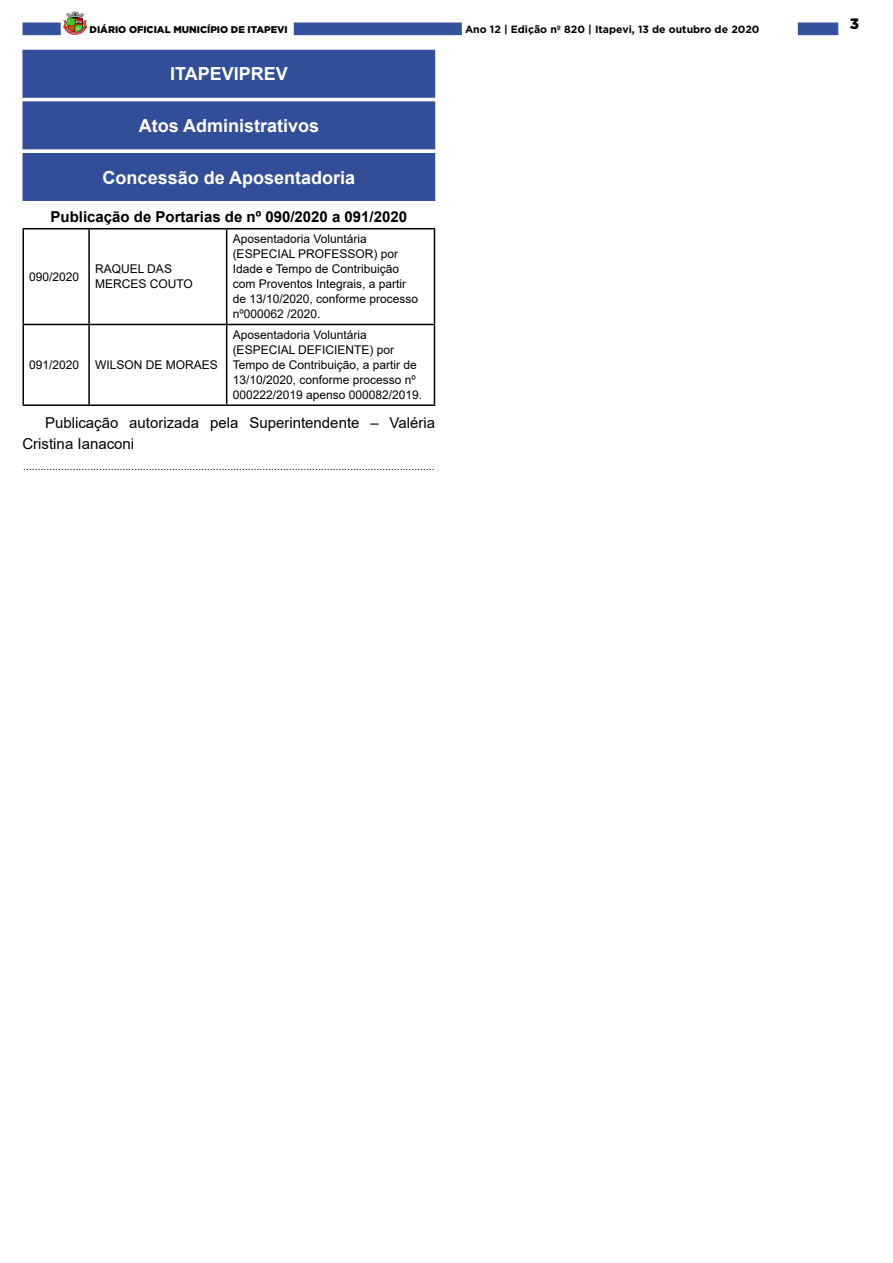
<style>
.page{position:relative;width:893px;height:1263px;background:#fff}
.page>*{position:absolute;margin:0;border:0;box-sizing:border-box;transform-origin:0 0}
.t1{font:700 18px "Arial";color:#fff}
._2_-_Corpo{font:15px/21px "Arial";color:#000}
._1_-_Cabeçalho{font:700 15px "Arial";color:#000}
.t2{font:900 15px "Gotham";color:#000}
._8_-_Orçamento{font:12px/15px "Arial";color:#000}
._4_-_Fim{font:10.5px "Arial";color:#000}
.t3{font:700 10.5px "Gotham";color:#000}
.t4{font:900 9.75px "Gotham";color:#000}
</style>
<div class="page">
<div style="left:22px;top:23px;width:39px;height:12px;background:#34519d;border:1px solid #334f9b"></div>
<div style="left:798px;top:23px;width:40px;height:12px;background:#34519d"></div>
<img style="left:63px;top:11px;width:24px;height:24px">
<div style="left:294px;top:23px;width:168px;height:12px;background:#34519d"></div>
<div style="left:23px;top:50px;width:412px;height:47px;background:#324e99"></div>
<div style="left:22px;top:50px;width:413px;height:48px;border:1px solid #324e99"></div>
<div style="left:23px;top:102px;width:412px;height:47px;background:#324e99"></div>
<div style="left:22px;top:101px;width:413px;height:48px;border:1px solid #324e99"></div>
<div style="left:23px;top:154px;width:412px;height:46px;background:#324e99"></div>
<div style="left:22px;top:153px;width:413px;height:48px;border:1px solid #324e99"></div>
<hr style="left:22px;top:228px;width:67px;height:1px;background:#000">
<hr style="left:22px;top:229px;width:2px;height:95px;background:#000">
<hr style="left:89px;top:228px;width:138px;height:1px;background:#000">
<hr style="left:88px;top:229px;width:2px;height:95px;background:#000">
<hr style="left:227px;top:228px;width:208px;height:1px;background:#000">
<hr style="left:226px;top:229px;width:1px;height:95px;background:#000">
<hr style="left:434px;top:229px;width:1px;height:95px;background:#000">
<hr style="left:22px;top:324px;width:67px;height:1px;background:#000">
<hr style="left:22px;top:325px;width:2px;height:79px;background:#000">
<hr style="left:89px;top:324px;width:138px;height:1px;background:#000">
<hr style="left:88px;top:325px;width:2px;height:79px;background:#000">
<hr style="left:227px;top:324px;width:208px;height:1px;background:#000">
<hr style="left:226px;top:325px;width:1px;height:79px;background:#000">
<hr style="left:434px;top:325px;width:1px;height:79px;background:#000">
<hr style="left:22px;top:404px;width:67px;height:2px;background:#000">
<hr style="left:89px;top:404px;width:138px;height:2px;background:#000">
<hr style="left:227px;top:404px;width:208px;height:2px;background:#000">
<p class="t4" style="left:90px;top:23px;width:200px">DIÁRIO OFICIAL MUNICÍPIO DE ITAPEVI</p>
<p class="t3" style="left:465px;top:22px;width:296px">Ano 12 | Edição nº 820 | Itapevi, 13 de outubro de 2020</p>
<p class="t1" style="left:170px;top:61px;width:119px">ITAPEVIPREV</p>
<p class="t1" style="left:139px;top:113px;width:182px">Atos Administrativos</p>
<p class="t1" style="left:103px;top:164px;width:254px">Concessão de Aposentadoria</p>
<p class="_1_-_Cabeçalho" style="left:51px;top:206px;width:358px">Publicação de Portarias de nº 090/2020 a 091/2020</p>
<p class="_8_-_Orçamento" style="left:29px;top:269px;width:52px">090/2020</p>
<p class="_8_-_Orçamento" style="left:95px;top:262px;width:99px">RAQUEL DAS<br>MERCES COUTO</p>
<p class="_8_-_Orçamento" style="left:233px;top:232px;width:187px">Aposentadoria Voluntária (ESPECIAL PROFESSOR) por<br>Idade e Tempo de Contribuição com Proventos Integrais, a partir de 13/10/2020, conforme processo nº000062 /2020.</p>
<p class="_8_-_Orçamento" style="left:233px;top:327px;width:191px">Aposentadoria Voluntária (ESPECIAL DEFICIENTE) por<br>Tempo de Contribuição, a partir de<br>13/10/2020, conforme processo nº<br>000222/2019 apenso 000082/2019.</p>
<p class="_2_-_Corpo" style="left:22px;top:413px;width:414px;text-indent:22px">Publicação autorizada pela Superintendente – Valéria<br>Cristina Ianaconi</p>
<p class="_4_-_Fim" style="left:23px;top:459px;width:413px">.............................................................................................................................................</p>
<p class="_8_-_Orçamento" style="left:29px;top:357px;width:52px">091/2020</p>
<p class="_8_-_Orçamento" style="left:95px;top:357px;width:124px">WILSON DE MORAES</p>
<p class="t2" style="left:850px;top:13px;width:11px">3</p>
</div>
